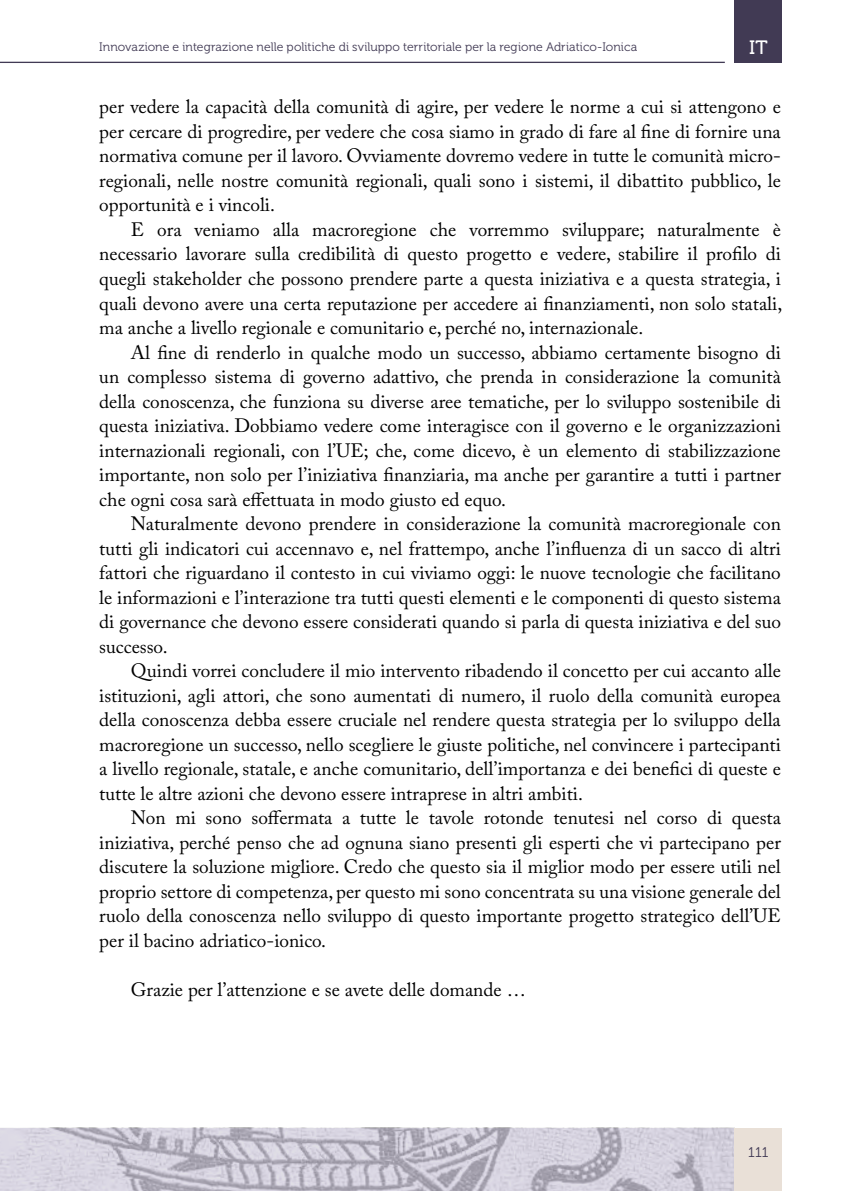
<style>
.page{position:relative;width:844px;height:1191px;background:#fff}
.page>*{position:absolute;margin:0;border:0;box-sizing:border-box;transform-origin:0 0}
.t1{font:19.25px "Adobe Caslon Pro";color:#000}
.t2{font:19.25px "Museo 500";color:#fff}
.t3{font:14px "Museo 300";color:#413a54}
.t4{font:12.25px "Museo 300";letter-spacing:.005em;color:#413a54}
</style>
<div class="page">
<img style="left:0;top:1128px;width:734px;height:63px">
<hr style="left:0;top:62px;width:724px;height:1px;background:#413a54">
<div style="left:734px;top:1128px;width:47px;height:63px;background:#e9e0d7"></div>
<div style="left:734px;top:0;width:47px;height:63px;background:#413a54"></div>
<p class="t4" style="left:99px;top:40px;width:539px">Innovazione e integrazione nelle politiche di sviluppo territoriale per la regione Adriatico-Ionica</p>
<p class="t2" style="left:748px;top:37px;width:20px">IT</p>
<p class="t1" style="left:99px;top:95px;width:683px">per vedere la capacità della comunità di agire, per vedere le norme a cui si attengono e</p>
<p class="t1" style="left:99px;top:120px;width:682px">per cercare di progredire, per vedere che cosa siamo in grado di fare al fine di fornire una</p>
<p class="t1" style="left:99px;top:144px;width:683px">normativa comune per il lavoro. Ovviamente dovremo vedere in tutte le comunità micro-</p>
<p class="t1" style="left:99px;top:169px;width:683px">regionali, nelle nostre comunità regionali, quali sono i sistemi, il dibattito pubblico, le</p>
<p class="t1" style="left:99px;top:193px;width:177px">opportunità e i vincoli.</p>
<p class="t1" style="left:131px;top:218px;width:651px">E ora veniamo alla macroregione che vorremmo sviluppare; naturalmente è</p>
<p class="t1" style="left:99px;top:242px;width:683px">necessario lavorare sulla credibilità di questo progetto e vedere, stabilire il profilo di</p>
<p class="t1" style="left:99px;top:267px;width:683px">quegli stakeholder che possono prendere parte a questa iniziativa e a questa strategia, i</p>
<p class="t1" style="left:99px;top:292px;width:684px">quali devono avere una certa reputazione per accedere ai finanziamenti, non solo statali,</p>
<p class="t1" style="left:99px;top:316px;width:545px">ma anche a livello regionale e comunitario e, perché no, internazionale.</p>
<p class="t1" style="left:131px;top:341px;width:651px">Al fine di renderlo in qualche modo un successo, abbiamo certamente bisogno di</p>
<p class="t1" style="left:99px;top:365px;width:683px">un complesso sistema di governo adattivo, che prenda in considerazione la comunità</p>
<p class="t1" style="left:99px;top:390px;width:683px">della conoscenza, che funziona su diverse aree tematiche, per lo sviluppo sostenibile di</p>
<p class="t1" style="left:99px;top:414px;width:683px">questa iniziativa. Dobbiamo vedere come interagisce con il governo e le organizzazioni</p>
<p class="t1" style="left:99px;top:439px;width:683px">internazionali regionali, con l’UE; che, come dicevo, è un elemento di stabilizzazione</p>
<p class="t1" style="left:99px;top:463px;width:683px">importante, non solo per l’iniziativa finanziaria, ma anche per garantire a tutti i partner</p>
<p class="t1" style="left:99px;top:488px;width:408px">che ogni cosa sarà effettuata in modo giusto ed equo.</p>
<p class="t1" style="left:131px;top:512px;width:651px">Naturalmente devono prendere in considerazione la comunità macroregionale con</p>
<p class="t1" style="left:99px;top:537px;width:683px">tutti gli indicatori cui accennavo e, nel frattempo, anche l’influenza di un sacco di altri</p>
<p class="t1" style="left:99px;top:561px;width:683px">fattori che riguardano il contesto in cui viviamo oggi: le nuove tecnologie che facilitano</p>
<p class="t1" style="left:99px;top:586px;width:683px">le informazioni e l’interazione tra tutti questi elementi e le componenti di questo sistema</p>
<p class="t1" style="left:99px;top:610px;width:683px">di governance che devono essere considerati quando si parla di questa iniziativa e del suo</p>
<p class="t1" style="left:99px;top:635px;width:70px">successo.</p>
<p class="t1" style="left:131px;top:659px;width:651px">Quindi vorrei concludere il mio intervento ribadendo il concetto per cui accanto alle</p>
<p class="t1" style="left:99px;top:684px;width:683px">istituzioni, agli attori, che sono aumentati di numero, il ruolo della comunità europea</p>
<p class="t1" style="left:99px;top:708px;width:683px">della conoscenza debba essere cruciale nel rendere questa strategia per lo sviluppo della</p>
<p class="t1" style="left:99px;top:733px;width:683px">macroregione un successo, nello scegliere le giuste politiche, nel convincere i partecipanti</p>
<p class="t1" style="left:99px;top:757px;width:683px">a livello regionale, statale, e anche comunitario, dell’importanza e dei benefici di queste e</p>
<p class="t1" style="left:99px;top:782px;width:485px">tutte le altre azioni che devono essere intraprese in altri ambiti.</p>
<p class="t1" style="left:131px;top:806px;width:651px">Non mi sono soffermata a tutte le tavole rotonde tenutesi nel corso di questa</p>
<p class="t1" style="left:99px;top:831px;width:683px">iniziativa, perché penso che ad ognuna siano presenti gli esperti che vi partecipano per</p>
<p class="t1" style="left:99px;top:855px;width:683px">discutere la soluzione migliore. Credo che questo sia il miglior modo per essere utili nel</p>
<p class="t1" style="left:99px;top:880px;width:683px">proprio settore di competenza, per questo mi sono concentrata su una visione generale del</p>
<p class="t1" style="left:99px;top:904px;width:683px">ruolo della conoscenza nello sviluppo di questo importante progetto strategico dell’UE</p>
<p class="t1" style="left:99px;top:929px;width:228px">per il bacino adriatico-ionico.</p>
<p class="t1" style="left:131px;top:978px;width:396px">Grazie per l’attenzione e se avete delle domande …</p>
<p class="t3" style="left:748px;top:1144px;width:22px">111</p>
</div>
